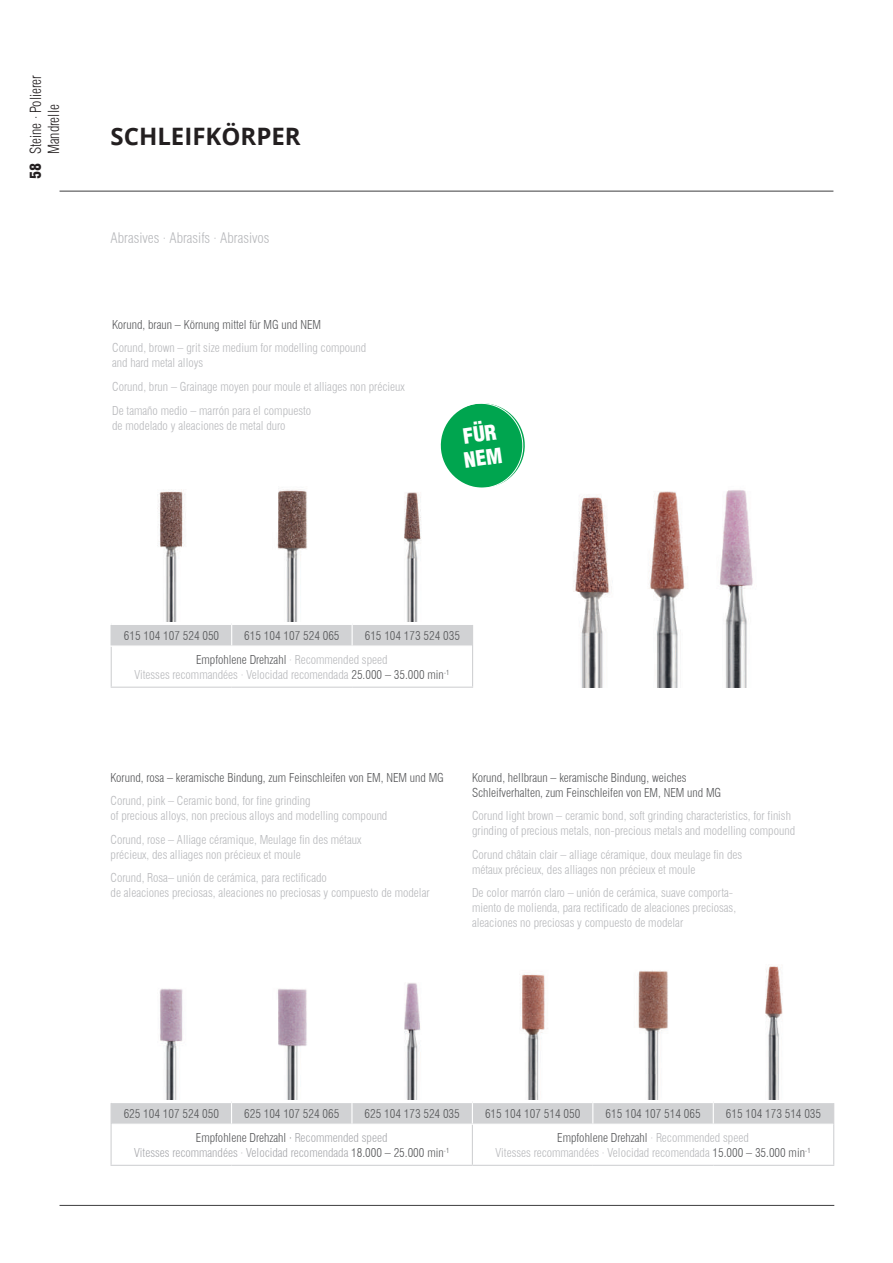
<style>
.page{position:relative;width:893px;height:1263px;background:#fff}
.page>*{position:absolute;margin:0;border:0;box-sizing:border-box;transform-origin:0 0}
.t1{font:700 24px "Open Sans";color:#231f20}
.t2{font:20.85px/24.3px "Switzerland Cond Black Plain";color:#fff}
.t3{font:300 condensed 15px/18px "Swiss 721 BT";color:#231f20;scale:.94 1}
.t4{font:900 condensed 15px "Swiss 721 BT";color:#231f20}
.t5{font:300 condensed 14.25px "Swiss 721 BT";color:#b8b9bc}
.t6{font:300 condensed 12px/15px "Swiss 721 BT";color:#b8b9bc}
.t7{font:300 condensed 12px/23.9px "Swiss 721 BT";color:#57585a}
.t8{font:300 condensed 12px/15px "Swiss 721 BT";color:#a8a9ad;text-align:center}
.s1{color:#b8b9bc}
.s2{color:#57585a}
</style>
<div class="page">
<hr style="left:60px;top:191px;width:773px;height:1px;background:#3e3e3f">
<hr style="left:60px;top:1205px;width:774px;height:1px;background:#3e3e3f">
<hr style="left:111px;top:647px;width:1px;height:40px;background:#d1d2d4">
<hr style="left:111px;top:687px;width:121px;height:1px;background:#d1d2d4">
<hr style="left:232px;top:687px;width:120px;height:1px;background:#d1d2d4">
<hr style="left:352px;top:687px;width:121px;height:1px;background:#d1d2d4">
<hr style="left:472px;top:646px;width:1px;height:41px;background:#d1d2d4">
<svg style="left:111px;top:624px;width:362px;height:22px;background:#d4d5d7"></svg>
<img style="left:157px;top:489px;width:29px;height:132px">
<img style="left:277px;top:489px;width:30px;height:132px">
<img style="left:404px;top:492px;width:17px;height:129px">
<hr style="left:111px;top:1165px;width:121px;height:1px;background:#d1d2d4">
<hr style="left:232px;top:1165px;width:120px;height:1px;background:#d1d2d4">
<hr style="left:352px;top:1165px;width:120px;height:1px;background:#d1d2d4">
<hr style="left:111px;top:1124px;width:1px;height:41px;background:#d1d2d4">
<hr style="left:833px;top:1124px;width:1px;height:41px;background:#d1d2d4">
<hr style="left:472px;top:1165px;width:121px;height:1px;background:#d1d2d4">
<hr style="left:593px;top:1165px;width:120px;height:1px;background:#d1d2d4">
<hr style="left:713px;top:1165px;width:121px;height:1px;background:#d1d2d4">
<hr style="left:472px;top:1125px;width:1px;height:40px;background:#d1d2d4">
<svg style="left:111px;top:1102px;width:723px;height:22px;background:#d4d4d6"></svg>
<hr style="left:472px;top:1123px;width:121px;height:2px;background:#fff">
<hr style="left:593px;top:1123px;width:120px;height:2px;background:#fff">
<hr style="left:713px;top:1123px;width:120px;height:2px;background:#fff">
<img style="left:160px;top:989px;width:23px;height:110px">
<img style="left:278px;top:988px;width:29px;height:111px">
<img style="left:404px;top:983px;width:16px;height:116px">
<img style="left:522px;top:974px;width:23px;height:125px">
<img style="left:638px;top:970px;width:30px;height:129px">
<img style="left:765px;top:966px;width:18px;height:133px">
<img style="left:573px;top:496px;width:39px;height:192px">
<img style="left:649px;top:491px;width:36px;height:197px">
<img style="left:720px;top:490px;width:33px;height:198px">
<svg style="left:440px;top:403px;width:85px;height:85px"></svg>
<p class="t3" style="left:27px;top:154px;width:86px;rotate:-90deg">Steine · Polierer<br>Mandrelle</p>
<p class="t4" style="left:27px;top:179px;width:18px;rotate:-90deg">58</p>
<h1 class="t1" style="left:111px;top:119px;width:192px">SCHLEIFKÖRPER</h1>
<p class="t5" style="left:111px;top:229px;width:161px">Abrasives · Abrasifs · Abrasivos</p>
<p class="t7" style="left:112px;top:313px;width:210px">Korund, braun – Körnung mittel für MG und NEM</p>
<p class="t6" style="left:112px;top:341px;width:256px">Corund, brown – grit size medium for modelling compound and hard metal alloys</p>
<p class="t6" style="left:112px;top:375px;width:294px;line-height:23.5px">Corund, brun – Grainage moyen pour moule et alliages non précieux<br>De tamaño medio – marrón para el compuesto</p>
<p class="t6" style="left:112px;top:418px;width:175px">de modelado y aleaciones de metal duro</p>
<h2 class="t2" style="left:459px;top:424px;width:40px;rotate:-8deg">FÜR<br>NEM</h2>
<p class="t7" style="left:196px;top:623px;width:265px;text-indent:169px">615 104 173 524 035<br>Empfohlene Drehzahl <span class="s1">∙ Recommended speed</span></p>
<p class="t6" style="left:134px;top:667px;width:317px">Vitesses recommandées ∙ Velocidad recomendada <span class="s2">25.000 – 35.000 min</span><sup>-1</sup></p>
<p class="t7" style="left:124px;top:623px;width:97px">615 104 107 524 050</p>
<p class="t7" style="left:244px;top:623px;width:97px">615 104 107 524 065</p>
<p class="t7" style="left:111px;top:765px;width:335px">Korund, rosa – keramische Bindung, zum Feinschleifen von EM, NEM und MG</p>
<p class="t6" style="left:111px;top:793px;width:278px">Corund, pink – Ceramic bond, for fine grinding<br>of precious alloys, non precious alloys and modelling compound</p>
<p class="t6" style="left:111px;top:832px;width:252px">Corund, rose – Alliage céramique, Meulage fin des métaux précieux, des alliages non précieux et moule</p>
<p class="t6" style="left:111px;top:870px;width:321px">Corund, Rosa– unión de cerámica, para rectificado<br>de aleaciones preciosas, aleaciones no preciosas y compuesto de modelar</p>
<p class="t7" style="left:472px;top:770px;width:251px;line-height:15px">Korund, hellbraun – keramische Bindung, weiches<br>Schleifverhalten, zum Feinschleifen von EM, NEM und MG</p>
<p class="t6" style="left:472px;top:808px;width:325px">Corund light brown – ceramic bond, soft grinding characteristics, for finish grinding of precious metals, non-precious metals and modelling compound</p>
<p class="t6" style="left:472px;top:847px;width:272px">Corund châtain clair – alliage céramique, doux meulage fin des métaux précieux, des alliages non précieux et moule</p>
<p class="t6" style="left:472px;top:885px;width:266px">De color marrón claro – unión de cerámica, suave comporta&shy;miento de molienda, para rectificado de aleaciones preciosas, aleaciones no preciosas y compuesto de modelar</p>
<p class="t7" style="left:124px;top:1102px;width:97px">625 104 107 524 050</p>
<p class="t7" style="left:244px;top:1102px;width:97px">625 104 107 524 065</p>
<p class="t7" style="left:365px;top:1102px;width:97px">625 104 173 524 035</p>
<p class="t7" style="left:485px;top:1102px;width:97px">615 104 107 514 050</p>
<p class="t7" style="left:605px;top:1102px;width:97px">615 104 107 514 065</p>
<p class="t7" style="left:726px;top:1102px;width:97px">615 104 173 514 035</p>
<p class="t8" style="left:134px;top:1130px;width:317px"><span class="s2">Empfohlene Drehzahl ·</span> Recommended speed<br>Vitesses recommandées · Velocidad recomendada <span class="s2">18.000 – 25.000 min</span><sup>-1</sup></p>
<p class="t6" style="left:495px;top:1130px;width:317px;text-align:center"><span class="s2">Empfohlene Drehzahl</span> ∙ Recommended speed<br>Vitesses recommandées ∙ Velocidad recomendada <span class="s2">15.000 – 35.000 min</span><sup>-1</sup></p>
</div>
